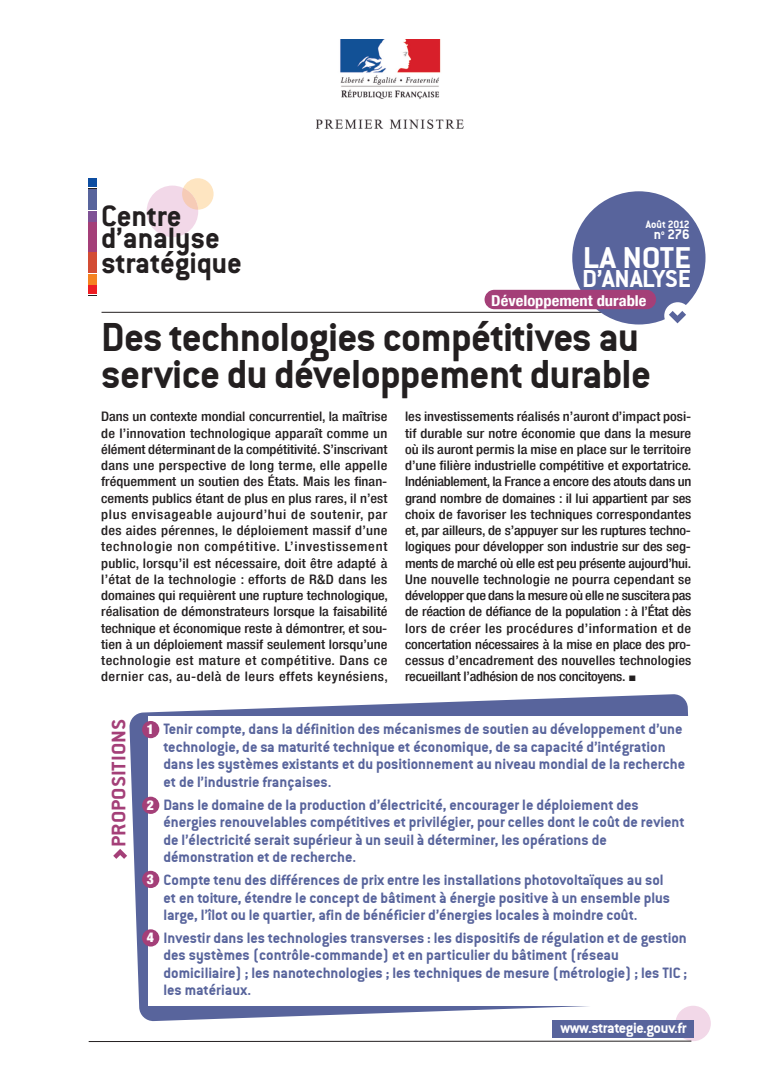
<style>
.page{position:relative;width:780px;height:1088px;background:#fff}
.page>*{position:absolute;margin:0;border:0;box-sizing:border-box;transform-origin:0 0}
.t1{font:43.75px/37.5px "Conduit ITCTT Bold";letter-spacing:-.015em;color:#231f20}
.t2{font:32.5px "Conduit ITCTT Bold";letter-spacing:-.005em;color:#fff;scale:1.1 1}
.t3{font:700 32.25px/24.4px "Conduit ITC";letter-spacing:-.005em;color:#231f20}
.t4{font:26.5px "Conduit ITCTT Bold";letter-spacing:-.01em;color:#fff;scale:1.05 1}
.t5{font:21.25px "Conduit ITCTT Bold";color:#a43f78;scale:1.1 1}
.t6{font:16.25px/17.5px "Conduit ITCTT Bold";color:#58649c}
.t7{font:16.25px "Conduit ITCTT Bold";letter-spacing:-.025em;color:#fff}
.t8{font:15.12px "Conduit ITCTT Bold";color:#fff}
.t9{font:700 condensed 15px "Helvetica Neue LT";color:#fff;scale:1.1 1}
.t10{font:900 condensed 13.62px "Helvetica Neue LT";color:#fff}
.t11{font:500 condensed 13.12px/16.2px "Helvetica Neue LT";letter-spacing:.02em;color:#231f20;text-align:justify;scale:1.1 1}
.t12{font:11.62px "Conduit ITCTT Bold";letter-spacing:-.01em;color:#fff}
.s1{font-family:"European Pi Three";font-weight:400;font-stretch:normal;font-size:12.88px}
</style>
<div class="page">
<svg style="left:129px;top:694px;width:560px;height:327px;fill:#58649c"></svg>
<div style="left:148px;top:716px;width:605px;height:290px;background:#fff"></div>
<hr style="left:101px;top:312px;width:571px;height:1px;background:#231f20">
<div style="left:572px;top:191px;width:133px;height:133px;background:#58649c;border-radius:50%"></div>
<div style="left:484px;top:290px;width:172px;height:19px;background:#a43f78;border-radius:10px"></div>
<div style="left:675px;top:1006px;width:35px;height:35px;background:#f2d8e8;border-radius:50%"></div>
<div style="left:552px;top:1020px;width:141px;height:17px;background:#58649c"></div>
<svg style="left:88px;top:1040px;width:604px;height:2px"></svg>
<div style="left:664px;top:302px;width:27px;height:27px;background:#fff;border-radius:50%"></div>
<div style="left:142px;top:721px;width:17px;height:17px;background:#a43f78;border-radius:50%"></div>
<div style="left:142px;top:797px;width:17px;height:17px;background:#a43f78;border-radius:50%"></div>
<div style="left:142px;top:871px;width:17px;height:17px;background:#a43f78;border-radius:50%"></div>
<div style="left:142px;top:929px;width:17px;height:17px;background:#a43f78;border-radius:50%"></div>
<div style="left:89px;top:178px;width:8px;height:9px;background:#0d4da1"></div>
<div style="left:89px;top:286px;width:8px;height:8px;background:#ee1d23"></div>
<div style="left:89px;top:190px;width:8px;height:20px;background:#58649c"></div>
<div style="left:89px;top:211px;width:8px;height:10px;background:#7e5195"></div>
<div style="left:89px;top:223px;width:8px;height:29px;background:#a43f78"></div>
<div style="left:89px;top:253px;width:8px;height:20px;background:#d34c34"></div>
<div style="left:89px;top:274px;width:8px;height:10px;background:#f58220"></div>
<div style="left:147px;top:186px;width:51px;height:51px;background:#f2d8e8;border-radius:50%"></div>
<svg style="left:182px;top:178px;width:31px;height:32px"></svg>
<img style="left:317px;top:39px;width:147px;height:89px">
<svg style="left:669px;top:311px;width:17px;height:12px"></svg>
<svg style="left:113px;top:849px;width:14px;height:10px"></svg>
<h3 class="t3" style="left:101px;top:207px;width:82px">Centre</h3>
<h3 class="t3" style="left:101px;top:230px;width:142px">d’analyse stratégique</h3>
<p class="t12" style="left:645px;top:218px;width:45px">Août 2012</p>
<p class="t8" style="left:654px;top:226px;width:37px">n<sup>o</sup> 276</p>
<h2 class="t2" style="left:582px;top:238px;width:100px">LA NOTe</h2>
<h3 class="t4" style="left:582px;top:263px;width:105px">D’ANALySe</h3>
<p class="t9" style="left:491px;top:291px;width:143px">Développement durable</p>
<h1 class="t1" style="left:101px;top:317px;width:551px">Des technologies compétitives au service du développement durable</h1>
<p class="t11" style="left:101px;top:408px;width:262px">Dans un contexte mondial concurrentiel, la maîtrise de l’innovation technologique apparaît comme un élément déterminant de la compétitivité. S’inscrivant dans une perspective de long terme, elle appelle fréquemment un soutien des États. Mais les finan&shy;cements publics étant de plus en plus rares, il n’est plus envisageable aujourd’hui de soutenir, par des aides pérennes, le déploiement massif d’une technologie non compétitive. L’investissement public, lorsqu’il est nécessaire, doit être adapté à l’état de la technologie : efforts de R&amp;D dans les domaines qui requièrent une rupture technologique, réalisation de démonstrateurs lorsque la faisabilité technique et économique reste à démontrer, et sou&shy;tien à un déploiement massif seulement lorsqu’une technologie est mature et compétitive. Dans ce dernier cas, au-delà de leurs effets keynésiens,</p>
<p class="t11" style="left:405px;top:408px;width:262px">les investissements réalisés n’auront d’impact posi&shy;tif durable sur notre économie que dans la mesure où ils auront permis la mise en place sur le territoire d’une filière industrielle compétitive et exportatrice.<br>Indéniablement, la France a encore des atouts dans un grand nombre de domaines : il lui appartient par ses choix de favoriser les techniques correspondantes et, par ailleurs, de s’appuyer sur les ruptures techno&shy;logiques pour développer son industrie sur des seg&shy;ments de marché où elle est peu présente aujourd’hui.<br>Une nouvelle technologie ne pourra cependant se développer que dans la mesure où elle ne suscitera pas de réaction de défiance de la population : à l’État dès lors de créer les procédures d’information et de concertation nécessaires à la mise en place des pro&shy;cessus d’encadrement des nouvelles technologies recueillant l’adhésion de nos concitoyens. <span class="s1">g</span></p>
<h3 class="t5" style="left:106px;top:847px;width:117px;rotate:-90deg">PROPOSITIONS</h3>
<p class="t10" style="left:147px;top:721px;width:9px">1</p>
<p class="t10" style="left:147px;top:796px;width:9px">2</p>
<p class="t10" style="left:147px;top:870px;width:9px">3</p>
<p class="t10" style="left:147px;top:929px;width:9px">4</p>
<p class="t6" style="left:163px;top:720px;width:523px">Tenir compte, dans la définition des mécanismes de soutien au développement d’une technologie, de sa maturité technique et économique, de sa capacité d’intégration dans les systèmes existants et du positionnement au niveau mondial de la recherche et de l’industrie françaises.</p>
<p class="t6" style="left:163px;top:795px;width:522px">Dans le domaine de la production d’électricité, encourager le déploiement des énergies renouvelables compétitives et privilégier, pour celles dont le coût de revient de l’électricité serait supérieur à un seuil à déterminer, les opérations de démonstration et de recherche.</p>
<p class="t6" style="left:163px;top:871px;width:508px">Compte tenu des différences de prix entre les installations photovoltaïques au sol et en toiture, étendre le concept de bâtiment à énergie positive à un ensemble plus large, l’îlot ou le quartier, afin de bénéficier d’énergies locales à moindre coût.</p>
<p class="t6" style="left:163px;top:929px;width:525px">Investir dans les technologies transverses : les dispositifs de régulation et de gestion des systèmes (contrôle-commande) et en particulier du bâtiment (réseau domiciliaire) ; les nanotechnologies ; les techniques de mesure (métrologie) ; les TIC ; les matériaux.</p>
<p class="t7" style="left:560px;top:1018px;width:128px">www.strategie.gouv.fr</p>
</div>
